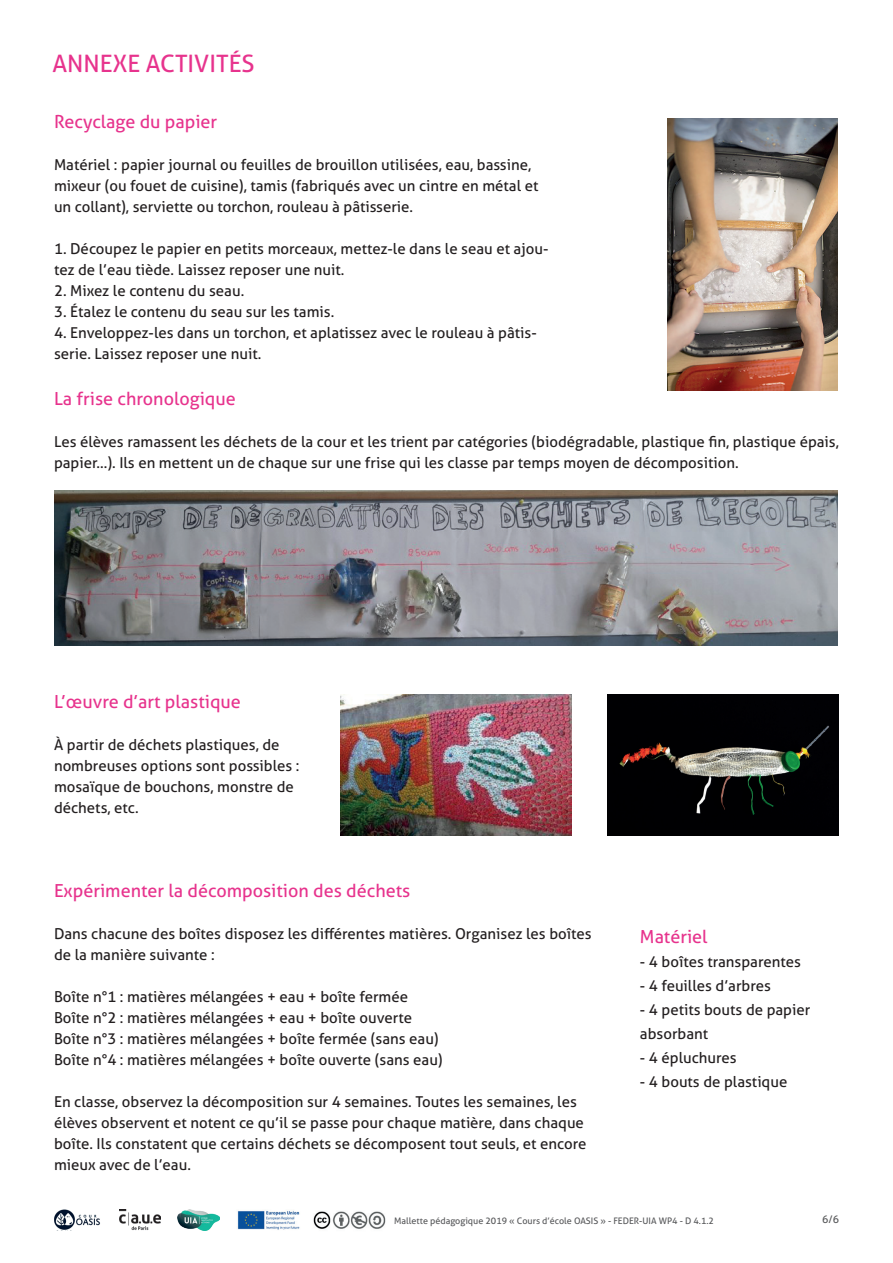
<style>
.page{position:relative;width:893px;height:1263px;background:#fff}
.page>*{position:absolute;margin:0;border:0;box-sizing:border-box;transform-origin:0 0}
.t1{font:24px "Aller";color:#e7338d}
.t2{font:18px "Aller";color:#e7338d}
.t3{font:15px/21px "Aller";color:#231f20}
.t4{font:10.5px "Aller";color:#57585a}
.t5{font:9px "Aller";color:#57585a}
</style>
<div class="page">
<img style="left:119px;top:1209px;width:42px;height:21px">
<img style="left:237px;top:1211px;width:63px;height:19px">
<img style="left:177px;top:1209px;width:43px;height:21px">
<img style="left:54px;top:1209px;width:21px;height:21px">
<img style="left:76px;top:1214px;width:24px;height:11px">
<img style="left:313px;top:1211px;width:73px;height:18px">
<img style="left:54px;top:490px;width:783px;height:156px">
<img style="left:340px;top:694px;width:231px;height:141px">
<img style="left:608px;top:694px;width:231px;height:141px">
<img style="left:667px;top:119px;width:170px;height:272px">
<h1 class="t1" style="left:52px;top:49px;width:204px">ANNEXE ACTIVITÉS</h1>
<p class="t2" style="left:54px;top:111px;width:165px">Recyclage du papier</p>
<p class="t3" style="left:54px;top:154px;width:486px">Matériel : papier journal ou feuilles de brouillon utilisées, eau, bassine, mixeur (ou fouet de cuisine), tamis (fabriqués avec un cintre en métal et un collant), serviette ou torchon, rouleau à pâtisserie.</p>
<p class="t3" style="left:54px;top:238px;width:496px">1. Découpez le papier en petits morceaux, mettez-le dans le seau et ajou&shy;tez de l’eau tiède. Laissez reposer une nuit.</p>
<p class="t3" style="left:54px;top:280px;width:192px">2. Mixez le contenu du seau.</p>
<p class="t3" style="left:54px;top:301px;width:282px">3. Étalez le contenu du seau sur les tamis.</p>
<p class="t3" style="left:54px;top:322px;width:484px">4. Enveloppez-les dans un torchon, et aplatissez avec le rouleau à pâtis&shy;serie. Laissez reposer une nuit.</p>
<p class="t2" style="left:54px;top:387px;width:183px">La frise chronologique</p>
<p class="t3" style="left:54px;top:431px;width:786px">Les élèves ramassent les déchets de la cour et les trient par catégories (biodégradable, plastique fin, plastique épais, papier...). Ils en mettent un de chaque sur une frise qui les classe par temps moyen de décomposition.</p>
<p class="t2" style="left:54px;top:690px;width:188px">L’œuvre d’art plastique</p>
<p class="t3" style="left:54px;top:734px;width:247px">À partir de déchets plastiques, de nombreuses options sont possibles : mosaïque de bouchons, monstre de déchets, etc.</p>
<p class="t2" style="left:54px;top:879px;width:358px">Expérimenter la décomposition des déchets</p>
<p class="t3" style="left:54px;top:923px;width:539px">Dans chacune des boîtes disposez les différentes matières. Organisez les boîtes de la manière suivante :</p>
<p class="t3" style="left:54px;top:986px;width:390px">Boîte n°1 : matières mélangées + eau + boîte fermée Boîte n°2 : matières mélangées + eau + boîte ouverte Boîte n°3 : matières mélangées + boîte fermée (sans eau)<br>Boîte n°4 : matières mélangées + boîte ouverte (sans eau)</p>
<p class="t3" style="left:54px;top:1091px;width:534px">En classe, observez la décomposition sur 4 semaines. Toutes les semaines, les élèves observent et notent ce qu’il se passe pour chaque matière, dans chaque boîte. Ils constatent que certains déchets se décomposent tout seuls, et encore mieux avec de l’eau.</p>
<p class="t2" style="left:640px;top:926px;width:69px">Matériel</p>
<p class="t3" style="left:640px;top:951px;width:162px">- 4 boîtes transparentes</p>
<p class="t3" style="left:640px;top:975px;width:133px">- 4 feuilles d’arbres</p>
<p class="t3" style="left:640px;top:998px;width:172px;line-height:24px">- 4 petits bouts de papier absorbant</p>
<p class="t3" style="left:640px;top:1047px;width:98px">- 4 épluchures</p>
<p class="t3" style="left:640px;top:1071px;width:149px">- 4 bouts de plastique</p>
<p class="t5" style="left:394px;top:1215px;width:321px">Mallette pédagogique 2019 « Cours d’école OASIS » - FEDER-UIA WP4 - D 4.1.2</p>
<p class="t4" style="left:822px;top:1213px;width:18px">6/6</p>
</div>
